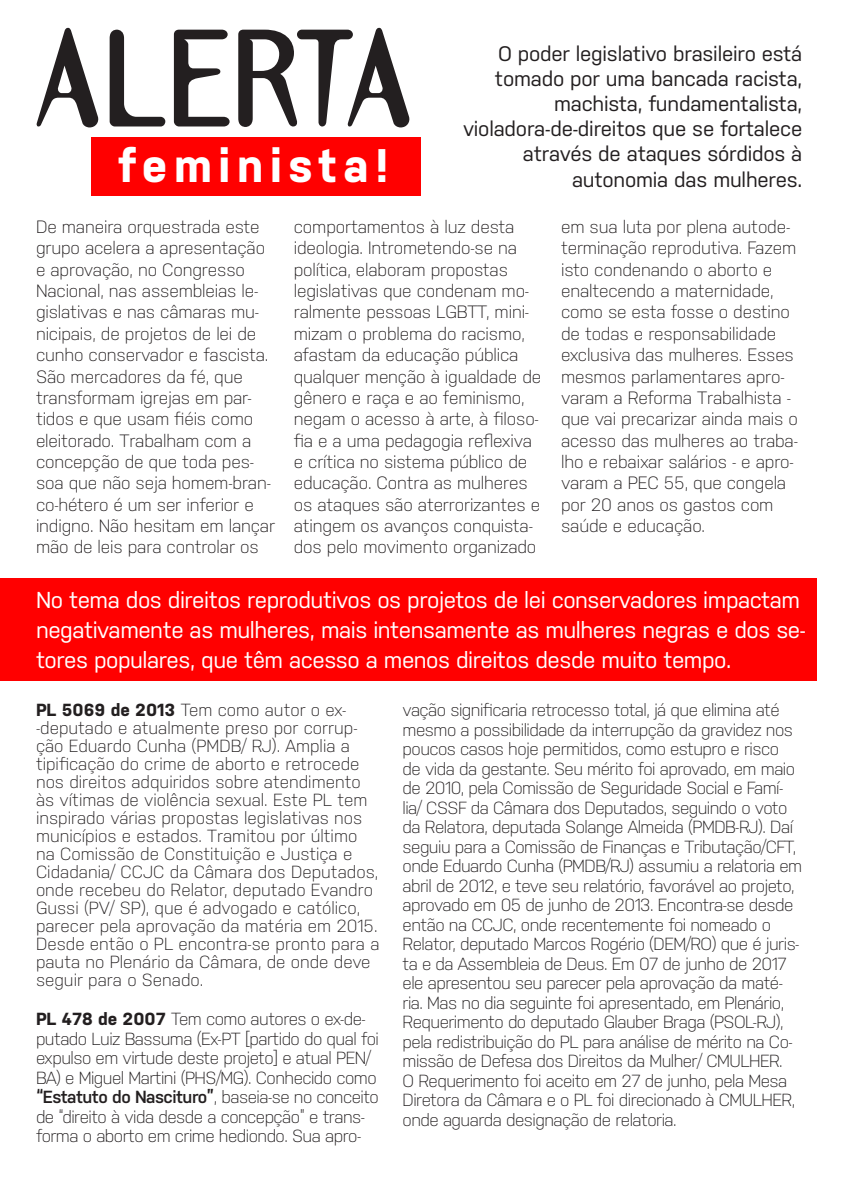
<style>
.page{position:relative;width:842px;height:1191px;background:#fff}
.page>*{position:absolute;margin:0;border:0;box-sizing:border-box;transform-origin:0 0}
.t1{font:700 121px "Template Gothic OT";letter-spacing:-.02em;color:#231f20}
.t2{font:700 47px "Nudista";letter-spacing:.13em;color:#fff}
.t3{font:23px/30px "Nudista";letter-spacing:-.02em;color:#fff}
.t4{font:21px "Nudista";letter-spacing:-.01em;color:#231f20}
.t5{font:300 17.8px/21.4px "Nudista";letter-spacing:-.01em;color:#231f20}
.t6{font:300 17.5px/19.5px "Nudista";letter-spacing:-.03em;color:#231f20}
.t7{font:300 17.5px/18px "Nudista";color:#231f20}
.s1{font-weight:700}
.s2{font-weight:600}
</style>
<div class="page">
<div style="left:0;top:578px;width:816px;height:103px;background:#f00"></div>
<div style="left:91px;top:137px;width:330px;height:59px;background:#f00"></div>
<p class="t1" style="left:31px;top:24px;width:385px">ALERTA</p>
<p class="t2" style="left:118px;top:139px;width:273px">feminista!</p>
<p class="t4" style="left:498px;top:41px;width:306px">O poder legislativo brasileiro está</p>
<p class="t4" style="left:495px;top:66px;width:309px">tomado por uma bancada racista,</p>
<p class="t4" style="left:554px;top:92px;width:250px">machista, fundamentalista,</p>
<p class="t4" style="left:463px;top:117px;width:341px">violadora-de-direitos que se fortalece</p>
<p class="t4" style="left:523px;top:142px;width:281px">através de ataques sórdidos à</p>
<p class="t4" style="left:572px;top:167px;width:232px">autonomia das mulheres.</p>
<p class="t5" style="left:36px;top:216px;width:241px">De maneira orquestrada este grupo acelera a apresentação e aprovação, no Congresso<br>Nacional, nas assembleias le&shy;gislativas e nas câmaras mu&shy;nicipais, de projetos de lei de cunho conservador e fascista.<br>São mercadores da fé, que transformam igrejas em par&shy;tidos e que usam fiéis como eleitorado. Trabalham com a concepção de que toda pes&shy;soa que não seja homem-bran&shy;co-hétero é um ser inferior e indigno. Não hesitam em lançar mão de leis para controlar os</p>
<p class="t5" style="left:294px;top:216px;width:249px">comportamentos à luz desta ideologia. Intrometendo-se na política, elaboram propostas legislativas que condenam mo&shy;ralmente pessoas LGBTT, mini&shy;mizam o problema do racismo, afastam da educação pública qualquer menção à igualdade de gênero e raça e ao feminismo, negam o acesso à arte, à filoso&shy;fia e a uma pedagogia reflexiva e crítica no sistema público de educação. Contra as mulheres os ataques são aterrorizantes e atingem os avanços conquista&shy;dos pelo movimento organizado</p>
<p class="t5" style="left:561px;top:216px;width:238px">em sua luta por plena autode&shy;terminação reprodutiva. Fazem isto condenando o aborto e enaltecendo a maternidade, como se esta fosse o destino de todas e responsabilidade exclusiva das mulheres. Esses mesmos parlamentares apro&shy;varam a Reforma Trabalhista - que vai precarizar ainda mais o acesso das mulheres ao traba&shy;lho e rebaixar salários - e apro&shy;varam a PEC 55, que congela por 20 anos os gastos com saúde e educação.</p>
<p class="t3" style="left:36px;top:585px;width:771px">No tema dos direitos reprodutivos os projetos de lei conservadores impactam negativamente as mulheres, mais intensamente as mulheres negras e dos se&shy;tores populares, que têm acesso a menos direitos desde muito tempo.</p>
<p class="t7" style="left:36px;top:701px;width:345px"><span class="s1">PL 5069 de 2013</span> Tem como autor o ex--deputado e atualmente preso por corrup&shy;ção Eduardo Cunha (PMDB/ RJ). Amplia a tipificação do crime de aborto e retrocede nos direitos adquiridos sobre atendimento às vítimas de violência sexual. Este PL tem inspirado várias propostas legislativas nos municípios e estados. Tramitou por último na Comissão de Constituição e Justiça e Cidadania/ CCJC da Câmara dos Deputados, onde recebeu do Relator, deputado Evandro Gussi (PV/ SP), que é advogado e católico, parecer pela aprovação da matéria em 2015.<br>Desde então o PL encontra-se pronto para a pauta no Plenário da Câmara, de onde deve seguir para o Senado.</p>
<p class="t6" style="left:36px;top:1009px;width:344px"><span class="s1">PL 478 de 2007</span> Tem como autores o ex-de&shy;putado Luiz Bassuma (Ex-PT [partido do qual foi expulso em virtude deste projeto] e atual PEN/ BA) e Miguel Martini (PHS/MG). Conhecido como <span class="s2">“Estatuto do Nascituro”</span>, baseia-se no conceito de “direito à vida desde a concepção” e trans&shy;forma o aborto em crime hediondo. Sua apro-</p>
<p class="t6" style="left:403px;top:700px;width:401px">vação significaria retrocesso total, já que elimina até mesmo a possibilidade da interrupção da gravidez nos poucos casos hoje permitidos, como estupro e risco<br>de vida da gestante. Seu mérito foi aprovado, em maio de 2010, pela Comissão de Seguridade Social e Famí&shy;lia/ CSSF da Câmara dos Deputados, seguindo o voto da Relatora, deputada Solange Almeida (PMDB-RJ). Daí seguiu para a Comissão de Finanças e Tributação/CFT, onde Eduardo Cunha (PMDB/RJ) assumiu a relatoria em abril de 2012, e teve seu relatório, favorável ao projeto, aprovado em 05 de junho de 2013. Encontra-se desde então na CCJC, onde recentemente foi nomeado o Relator, deputado Marcos Rogério (DEM/RO) que é juris&shy;ta e da Assembleia de Deus. Em 07 de junho de 2017 ele apresentou seu parecer pela aprovação da maté&shy;ria. Mas no dia seguinte foi apresentado, em Plenário, Requerimento do deputado Glauber Braga (PSOL-RJ), pela redistribuição do PL para análise de mérito na Co&shy;missão de Defesa dos Direitos da Mulher/ CMULHER.<br>O Requerimento foi aceito em 27 de junho, pela Mesa Diretora da Câmara e o PL foi direcionado à CMULHER, onde aguarda designação de relatoria.</p>
</div>
